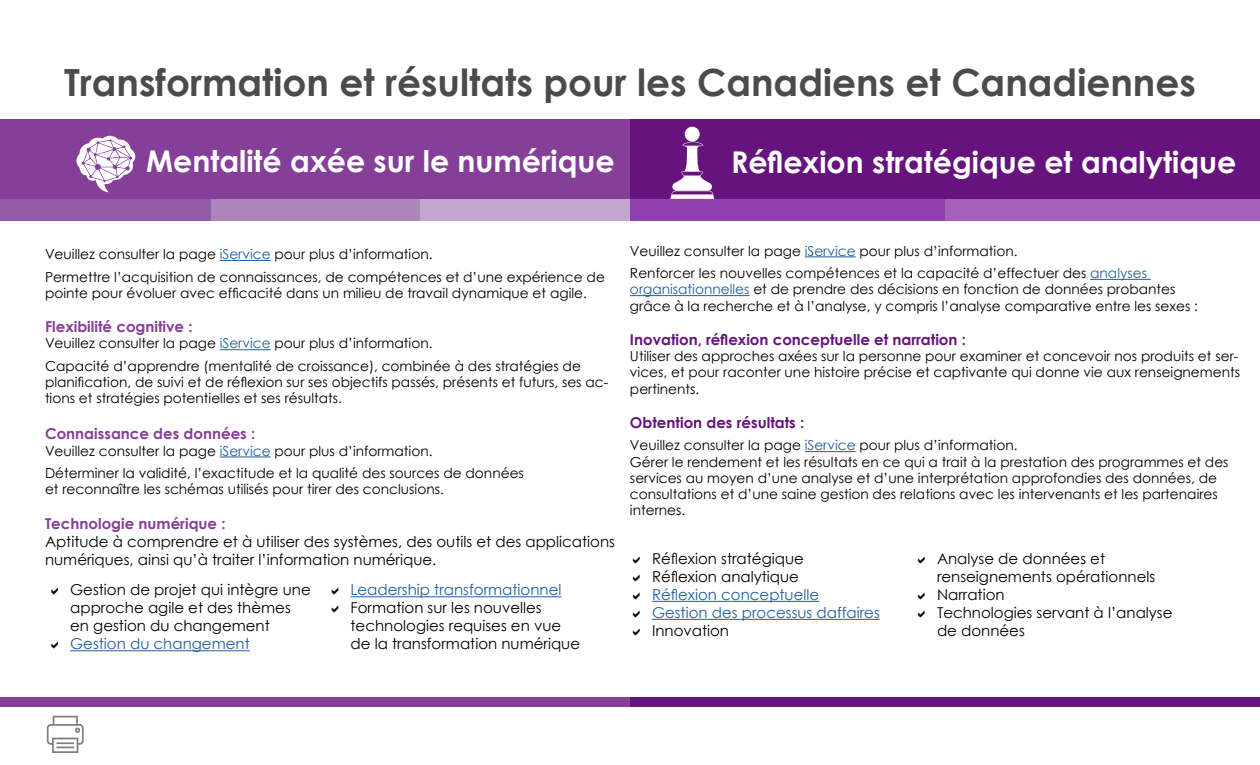
<style>
.page{position:relative;width:1260px;height:765px;background:#fff}
.page>*{position:absolute;margin:0;border:0;box-sizing:border-box;transform-origin:0 0}
.titre_H2{font:700 37.5px "Century Gothic";color:#4a4b4d}
.Titre_blanc_H3{font:700 30px "Century Gothic";color:#fff}
.t1{font:15px/18px "Century Gothic";color:#000}
.t2{font:15px "Century Gothic";color:#215e9e}
.H4-1{font:700 15px "Century Gothic";color:#863f98}
.H4-2{font:700 15px "Century Gothic";color:#67137d}
.t3{font:13.75px/16.2px "Century Gothic";color:#000}
.s1{color:#215e9e}
</style>
<div class="page">
<svg style="left:47px;top:716px;width:37px;height:37px"></svg>
<div style="left:0;top:120px;width:631px;height:89px;background:#863f98"></div>
<div style="left:0;top:199px;width:211px;height:22px;background:#935ba5"></div>
<div style="left:211px;top:199px;width:210px;height:22px;background:#ad85bc"></div>
<div style="left:420px;top:199px;width:211px;height:22px;background:#c2a6cf"></div>
<div style="left:630px;top:120px;width:630px;height:89px;background:#67137d"></div>
<div style="left:630px;top:199px;width:315px;height:22px;background:#9040ad"></div>
<div style="left:945px;top:199px;width:315px;height:22px;background:#a561ba"></div>
<div style="left:0;top:698px;width:631px;height:9px;background:#863f98"></div>
<div style="left:630px;top:698px;width:630px;height:9px;background:#67137d"></div>
<hr style="left:220px;top:260px;width:51px;height:1px;background:#215e9e">
<hr style="left:220px;top:349px;width:51px;height:1px;background:#215e9e">
<hr style="left:220px;top:457px;width:51px;height:1px;background:#215e9e">
<svg style="left:76px;top:135px;width:60px;height:57px"></svg>
<hr style="left:70px;top:650px;width:180px;height:1px;background:#215e9e">
<hr style="left:351px;top:596px;width:210px;height:1px;background:#215e9e">
<hr style="left:805px;top:256px;width:51px;height:1px;background:#215e9e">
<hr style="left:1090px;top:279px;width:61px;height:1px;background:#215e9e">
<hr style="left:630px;top:295px;width:120px;height:1px;background:#215e9e">
<hr style="left:805px;top:451px;width:51px;height:1px;background:#215e9e">
<hr style="left:652px;top:601px;width:167px;height:1px;background:#215e9e">
<hr style="left:652px;top:619px;width:228px;height:1px;background:#215e9e">
<div style="left:685px;top:127px;width:15px;height:15px;background:#fff;border-radius:50%"></div>
<svg style="left:670px;top:142px;width:44px;height:57px"></svg>
<h2 class="titre_H2" style="left:64px;top:54px;width:1133px">Transformation et résultats pour les Canadiens et Canadiennes</h2>
<h3 class="Titre_blanc_H3" style="left:146px;top:139px;width:470px">Mentalité axée sur le numérique</h3>
<h3 class="Titre_blanc_H3" style="left:731px;top:139px;width:507px">Réflexion stratégique et analytique</h3>
<p class="t3" style="left:45px;top:246px;width:389px">Veuillez consulter la page <span class="s1">iService</span> pour plus d’information.</p>
<p class="t3" style="left:45px;top:268px;width:561px">Permettre l’acquisition de connaissances, de compétences et d’une expérience de pointe pour évoluer avec efficacité dans un milieu de travail dynamique et agile.</p>
<h4 class="H4-1" style="left:45px;top:315px;width:149px">Flexibilité cognitive :</h4>
<p class="t3" style="left:45px;top:335px;width:389px">Veuillez consulter la page <span class="s1">iService</span> pour plus d’information.</p>
<p class="t3" style="left:45px;top:358px;width:565px">Capacité d’apprendre (mentalité de croissance), combinée à des stratégies de planification, de suivi et de réflexion sur ses objectifs passés, présents et futurs, ses ac&shy;tions et stratégies potentielles et ses résultats.</p>
<h4 class="H4-1" style="left:45px;top:423px;width:212px">Connaissance des données :</h4>
<p class="t3" style="left:45px;top:442px;width:389px">Veuillez consulter la page <span class="s1">iService</span> pour plus d’information.</p>
<p class="t3" style="left:45px;top:465px;width:480px">Déterminer la validité, l’exactitude et la qualité des sources de données et reconnaître les schémas utilisés pour tirer des conclusions.</p>
<h4 class="H4-1" style="left:45px;top:512px;width:182px">Technologie numérique :</h4>
<p class="t1" style="left:45px;top:532px;width:571px">Aptitude à comprendre et à utiliser des systèmes, des outils et des applications numériques, ainsi qu’à traiter l’information numérique.</p>
<p class="t1" style="left:70px;top:581px;width:242px">Gestion de projet qui intègre une approche agile et des thèmes en gestion du changement</p>
<p class="t2" style="left:70px;top:633px;width:181px">Gestion du changement</p>
<p class="t2" style="left:351px;top:579px;width:212px">Leadership transformationnel</p>
<p class="t1" style="left:351px;top:599px;width:231px">Formation sur les nouvelles technologies requises en vue de la transformation numérique</p>
<p class="t3" style="left:630px;top:242px;width:389px">Veuillez consulter la page <span class="s1">iService</span> pour plus d’information.</p>
<p class="t3" style="left:630px;top:265px;width:570px">Renforcer les nouvelles compétences et la capacité d’effectuer des <span class="s1">analyses organisationnelles</span> et de prendre des décisions en fonction de données probantes grâce à la recherche et à l’analyse, y compris l’analyse comparative entre les sexes :</p>
<h4 class="H4-2" style="left:630px;top:328px;width:337px">Inovation, réflexion conceptuelle et narration :</h4>
<p class="t3" style="left:630px;top:348px;width:612px">Utiliser des approches axées sur la personne pour examiner et concevoir nos produits et ser&shy;vices, et pour raconter une histoire précise et captivante qui donne vie aux renseignements pertinents.</p>
<h4 class="H4-2" style="left:630px;top:411px;width:176px">Obtention des résultats :</h4>
<p class="t3" style="left:630px;top:437px;width:389px">Veuillez consulter la page <span class="s1">iService</span> pour plus d’information.</p>
<p class="t3" style="left:630px;top:453px;width:600px">Gérer le rendement et les résultats en ce qui a trait à la prestation des programmes et des services au moyen d’une analyse et d’une interprétation approfondies des données, de consultations et d’une saine gestion des relations avec les intervenants et les partenaires internes.</p>
<p class="t1" style="left:652px;top:549px;width:153px">Réflexion stratégique</p>
<p class="t1" style="left:652px;top:567px;width:149px">Réflexion analytique</p>
<p class="t2" style="left:652px;top:584px;width:169px">Réflexion conceptuelle</p>
<p class="t2" style="left:652px;top:602px;width:229px">Gestion des processus daffaires</p>
<p class="t1" style="left:652px;top:621px;width:79px">Innovation</p>
<p class="t1" style="left:937px;top:549px;width:220px">Analyse de données et renseignements opérationnels</p>
<p class="t1" style="left:937px;top:585px;width:69px">Narration</p>
<p class="t1" style="left:937px;top:603px;width:237px">Technologies servant à l’analyse de données</p>
</div>
